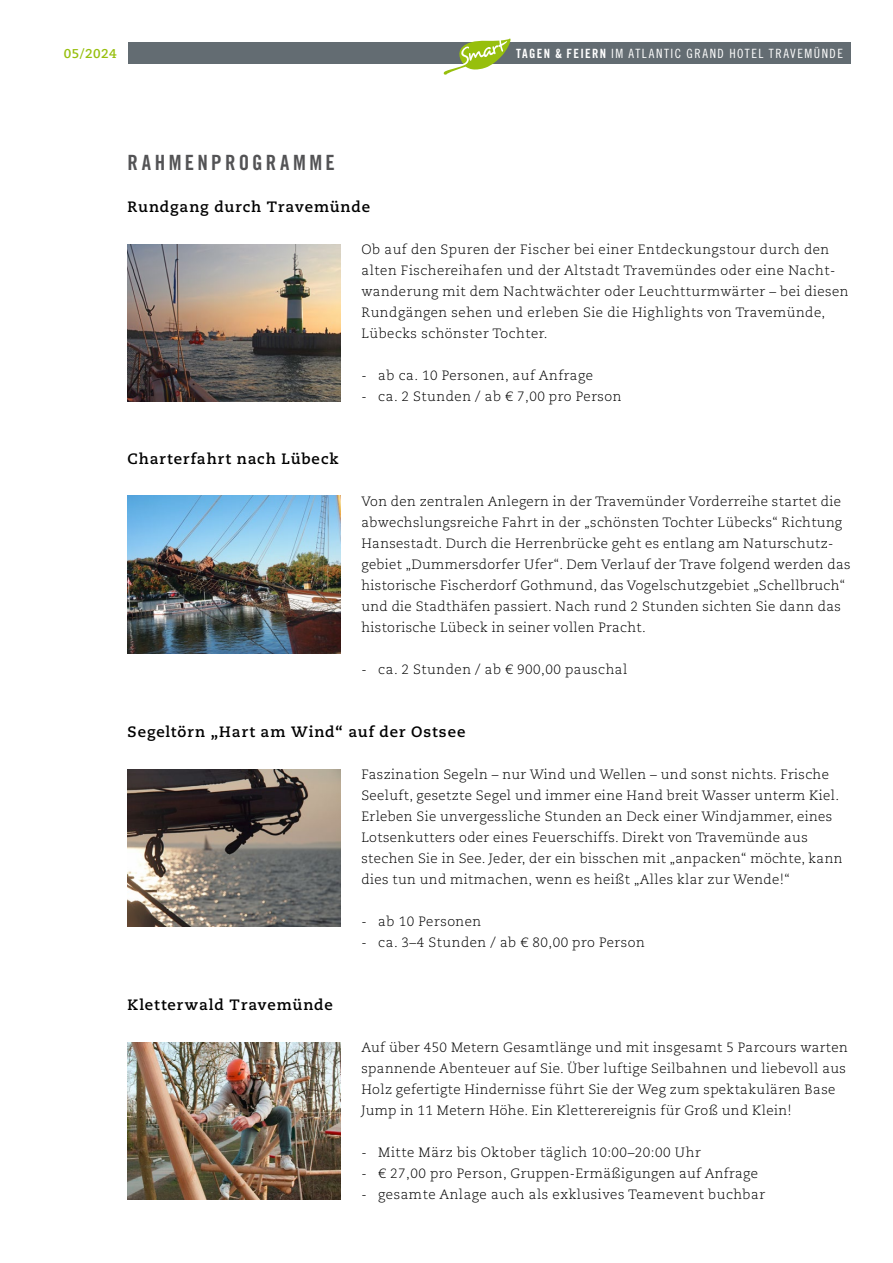
<style>
.page{position:relative;width:893px;height:1263px;background:#fff}
.page>*{position:absolute;margin:0;border:0;box-sizing:border-box;transform-origin:0 0}
.t1{font:21px "Trade Gothic LT Pro Bd Cn 20";letter-spacing:.155em;color:#535355}
.t2{font:700 15px "Caecilia LT Pro 75";letter-spacing:.06em;color:#000}
.t3{font:300 13.5px/21px "Caecilia LT Pro 45";letter-spacing:.025em;color:#000}
.t4{font:12.75px "Trade Gothic LT Std Cn 18";letter-spacing:.12em;color:#fff}
.t5{font:700 12.75px "Caecilia LT Pro 75";letter-spacing:.04em;color:#97bf0d}
.s1{font-family:"Trade Gothic LT Pro Bd Cn 20"}
</style>
<div class="page">
<div style="left:128px;top:43px;width:722px;height:21px;background:#636c72"></div>
<svg style="left:443px;top:38px;width:68px;height:37px"></svg>
<img style="left:128px;top:245px;width:212px;height:156px">
<img style="left:128px;top:496px;width:212px;height:157px">
<img style="left:128px;top:769px;width:212px;height:157px">
<img style="left:128px;top:1042px;width:212px;height:157px">
<p class="t5" style="left:64px;top:45px;width:54px">05/2024</p>
<p class="t4" style="left:516px;top:46px;width:328px"><span class="s1">TAGEN &amp; FEIERN</span> IM ATLANTIC GRAND HOTEL TRAVEMÜNDE</p>
<h1 class="t1" style="left:128px;top:150px;width:209px">RAHMENPROGRAMME</h1>
<p class="t2" style="left:128px;top:197px;width:244px">Rundgang durch Travemünde</p>
<p class="t3" style="left:361px;top:239px;width:489px">Ob auf den Spuren der Fischer bei einer Entdeckungstour durch den alten Fischereihafen und der Altstadt Travemündes oder eine Nacht&shy;wanderung mit dem Nachtwächter oder Leuchtturmwärter – bei diesen Rundgängen sehen und erleben Sie die Highlights von Travemünde, Lübecks schönster Tochter.</p>
<p class="t3" style="left:361px;top:365px;width:233px">- ab ca. 10 Personen, auf Anfrage</p>
<p class="t3" style="left:361px;top:386px;width:262px">- ca. 2 Stunden / ab € 7,00 pro Person</p>
<p class="t2" style="left:128px;top:449px;width:213px">Charterfahrt nach Lübeck</p>
<p class="t3" style="left:361px;top:491px;width:491px">Von den zentralen Anlegern in der Travemünder Vorderreihe startet die abwechslungsreiche Fahrt in der „schönsten Tochter Lübecks“ Richtung Hansestadt. Durch die Herrenbrücke geht es entlang am Naturschutz&shy;gebiet „Dummersdorfer Ufer“. Dem Verlauf der Trave folgend werden das historische Fischerdorf Gothmund, das Vogelschutzgebiet „Schellbruch“ und die Stadthäfen passiert. Nach rund 2 Stunden sichten Sie dann das historische Lübeck in seiner vollen Pracht.</p>
<p class="t3" style="left:361px;top:659px;width:267px">- ca. 2 Stunden / ab € 900,00 pauschal</p>
<p class="t2" style="left:128px;top:722px;width:339px">Segeltörn „Hart am Wind“ auf der Ostsee</p>
<p class="t3" style="left:361px;top:764px;width:483px">Faszination Segeln – nur Wind und Wellen – und sonst nichts. Frische Seeluft, gesetzte Segel und immer eine Hand breit Wasser unterm Kiel.<br>Erleben Sie unvergessliche Stunden an Deck einer Windjammer, eines Lotsenkutters oder eines Feuerschiffs. Direkt von Travemünde aus stechen Sie in See. Jeder, der ein bisschen mit „anpacken“ möchte, kann dies tun und mitmachen, wenn es heißt „Alles klar zur Wende!“</p>
<p class="t3" style="left:361px;top:911px;width:121px">- ab 10 Personen</p>
<p class="t3" style="left:361px;top:932px;width:285px">- ca. 3–4 Stunden / ab € 80,00 pro Person</p>
<p class="t2" style="left:128px;top:995px;width:207px">Kletterwald Travemünde</p>
<p class="t3" style="left:361px;top:1037px;width:488px">Auf über 450 Metern Gesamtlänge und mit insgesamt 5 Parcours warten spannende Abenteuer auf Sie. Über luftige Seilbahnen und liebevoll aus Holz gefertigte Hindernisse führt Sie der Weg zum spektakulären Base Jump in 11 Metern Höhe. Ein Kletterereignis für Groß und Klein!</p>
<p class="t3" style="left:361px;top:1142px;width:341px">- Mitte März bis Oktober täglich 10:00–20:00 Uhr</p>
<p class="t3" style="left:361px;top:1163px;width:398px">- € 27,00 pro Person, Gruppen-Ermäßigungen auf Anfrage</p>
<p class="t3" style="left:361px;top:1184px;width:405px">- gesamte Anlage auch als exklusives Teamevent buchbar</p>
</div>
